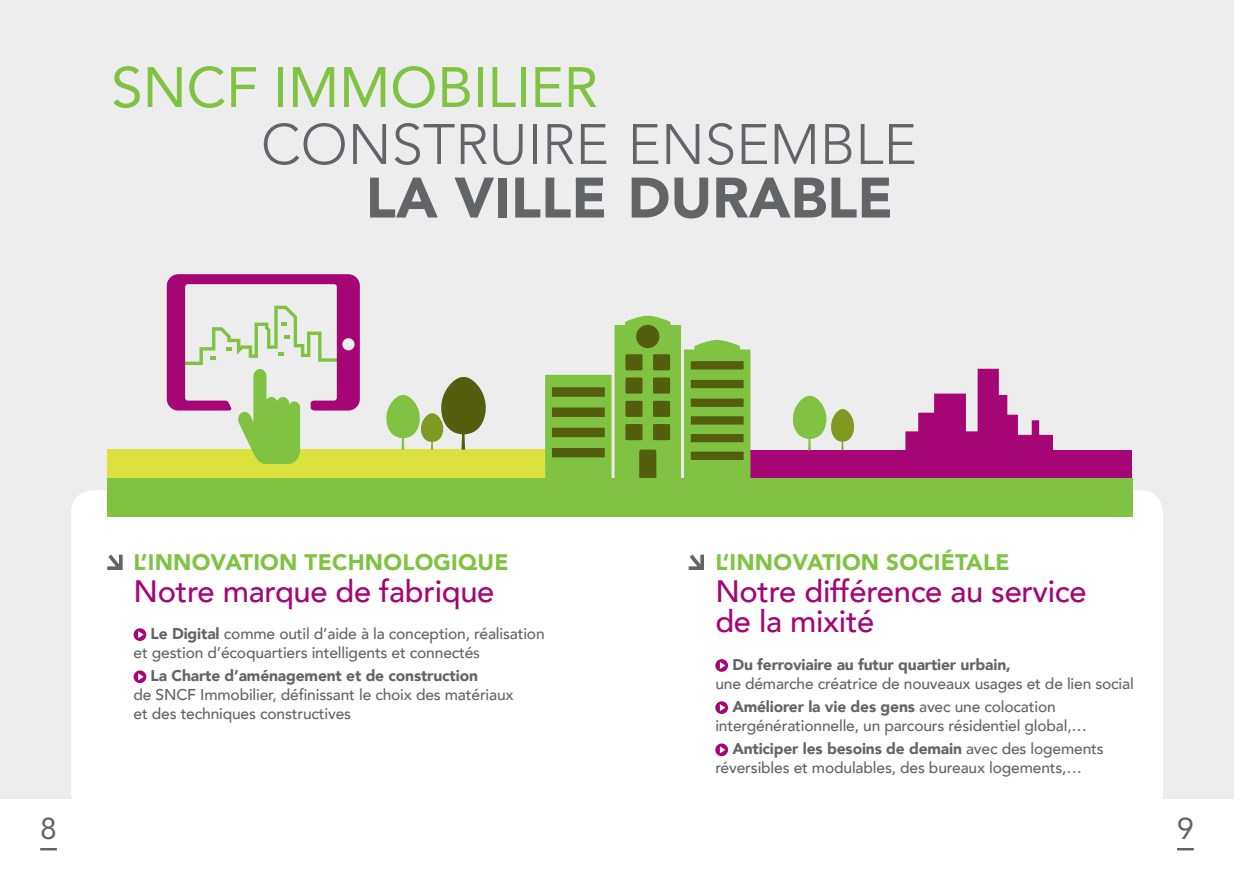
<style>
.page{position:relative;width:1234px;height:886px;background:#fff}
.page>*{position:absolute;margin:0;border:0;box-sizing:border-box;transform-origin:0 0}
.t1{font:300 56.25px "Avenir";color:#636466}
.t2{font:900 56.25px "Avenir";color:#636466}
.t3{font:56.25px "Avenir";color:#80c342}
.t4{font:500 30.75px/30px "Avenir";letter-spacing:-.01em;color:#a50575}
.t5{font:30px "Avenir LT Std";color:#636466}
.t6{font:900 22.5px "Avenir";letter-spacing:.01em;color:#80c342}
.t7{font:500 15.5px/18.8px "Avenir";letter-spacing:-.01em;color:#636466}
.t8{font:900 15.5px "Avenir";letter-spacing:-.01em;color:#636466}
.s1{font-weight:900}
.s2{font-weight:400}
</style>
<div class="page">
<svg style="left:40px;top:848px;width:17px;height:2px"></svg>
<svg style="left:1177px;top:848px;width:16px;height:2px"></svg>
<div style="left:0;top:0;width:1233px;height:799px;background:#ededee"></div>
<div style="left:71px;top:490px;width:1091px;height:325px;background:#fff;border-radius:22px"></div>
<svg style="left:133px;top:628px;width:13px;height:13px"></svg>
<svg style="left:138px;top:631px;width:6px;height:7px"></svg>
<svg style="left:133px;top:670px;width:13px;height:13px"></svg>
<svg style="left:138px;top:673px;width:6px;height:7px"></svg>
<svg style="left:715px;top:659px;width:13px;height:13px"></svg>
<svg style="left:719px;top:662px;width:6px;height:7px"></svg>
<svg style="left:715px;top:701px;width:13px;height:13px"></svg>
<svg style="left:719px;top:704px;width:6px;height:7px"></svg>
<svg style="left:715px;top:743px;width:13px;height:13px"></svg>
<svg style="left:719px;top:746px;width:6px;height:7px"></svg>
<div style="left:750px;top:450px;width:381px;height:32px;background:#a50575"></div>
<svg style="left:545px;top:316px;width:205px;height:162px"></svg>
<div style="left:107px;top:449px;width:438px;height:33px;background:#dbe13e"></div>
<svg style="left:792px;top:395px;width:62px;height:55px"></svg>
<svg style="left:386px;top:377px;width:100px;height:73px"></svg>
<div style="left:107px;top:478px;width:1024px;height:39px;background:#80c342"></div>
<svg style="left:905px;top:369px;width:147px;height:81px"></svg>
<svg style="left:167px;top:274px;width:193px;height:190px"></svg>
<div style="left:342px;top:338px;width:12px;height:12px;background:#ededee;border-radius:50%"></div>
<svg style="left:107px;top:554px;width:16px;height:16px"></svg>
<svg style="left:688px;top:554px;width:16px;height:16px"></svg>
<h1 class="t3" style="left:111px;top:42px;width:488px">SNCF IMMOBILIER</h1>
<h1 class="t1" style="left:261px;top:111px;width:657px">CONSTRUIRE ENSEMBLE</h1>
<h1 class="t2" style="left:365px;top:150px;width:528px">LA VILLE DURABLE</h1>
<h3 class="t6" style="left:133px;top:543px;width:376px">L’INNOVATION TECHNOLOGIQUE</h3>
<h2 class="t4" style="left:133px;top:575px;width:362px">Notre marque de fabrique</h2>
<p class="t7" style="left:133px;top:623px;width:412px;text-indent:17px"><span class="s1">Le Digital</span> comme outil d’aide à la conception, réalisation et gestion d’écoquartiers intelligents et connecté<span class="s2">s</span></p>
<p class="t8" style="left:151px;top:663px;width:329px">La Charte d’aménagement et de construction</p>
<p class="t7" style="left:133px;top:684px;width:381px">de SNCF Immobilier, définissant le choix des matériaux et des techniques constructives</p>
<h3 class="t6" style="left:715px;top:543px;width:296px">L’INNOVATION SOCIÉTALE</h3>
<h2 class="t4" style="left:715px;top:575px;width:373px">Notre différence au service de la mixité</h2>
<p class="t8" style="left:732px;top:651px;width:280px">Du ferroviaire au futur quartier urbain,</p>
<p class="t7" style="left:732px;top:671px;width:403px;line-height:23.5px;text-indent:-17px">une démarche créatrice de nouveaux usages et de lien social<br><span class="s1">Améliorer la vie des gens</span> avec une colocation</p>
<p class="t7" style="left:732px;top:713px;width:373px;line-height:23.5px;text-indent:-17px">intergénérationnelle, un parcours résidentiel global,…<br><span class="s1">Anticiper les besoins de demain</span> avec des logements</p>
<p class="t7" style="left:715px;top:757px;width:368px">réversibles et modulables, des bureaux logements,…</p>
<h3 class="t5" style="left:40px;top:811px;width:18px">8</h3>
<h3 class="t5" style="left:1176px;top:811px;width:18px">9</h3>
</div>
